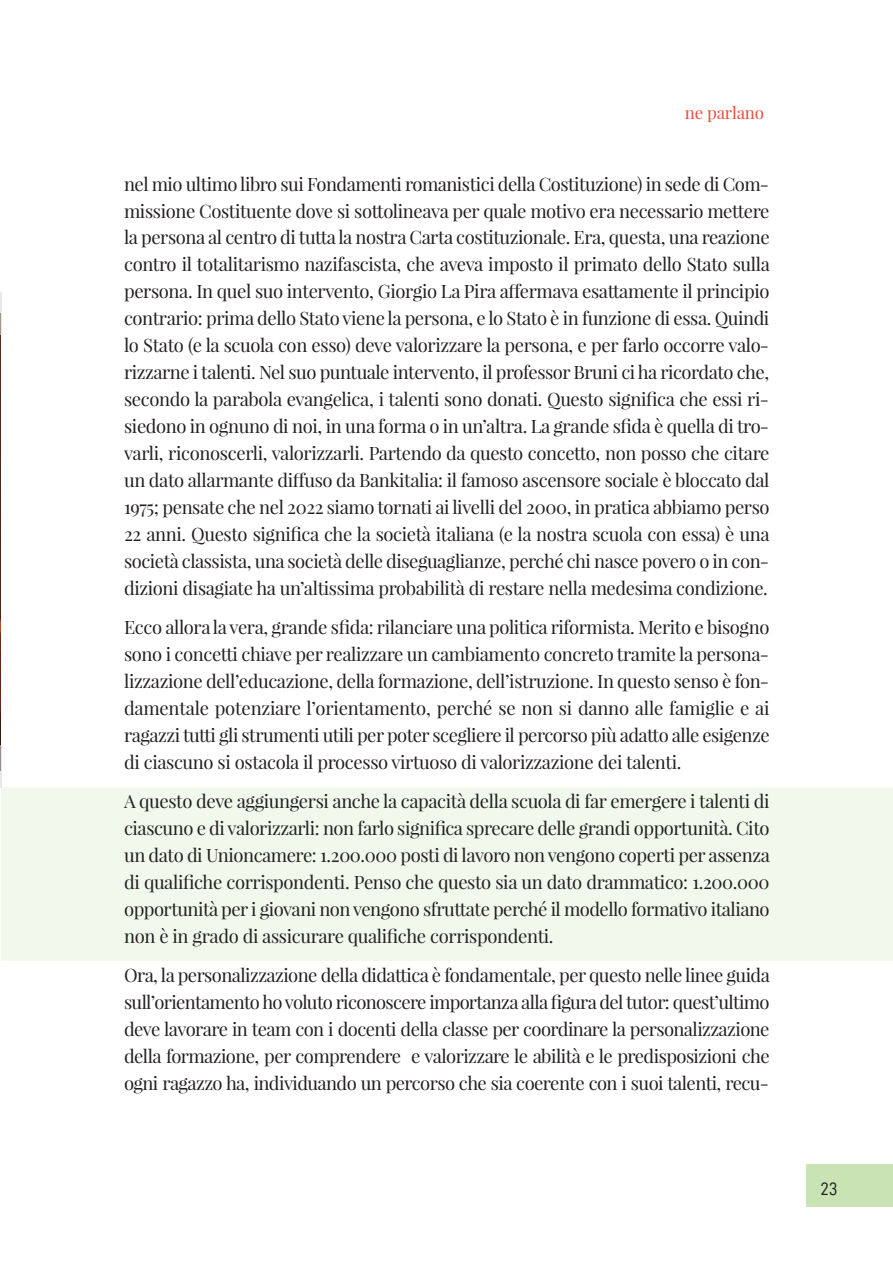
<style>
.page{position:relative;width:893px;height:1263px;background:#fff}
.page>*{position:absolute;margin:0;border:0;box-sizing:border-box;transform-origin:0 0}
.t1{font:18px/27px "Playfair Display";letter-spacing:-.02em;color:#231f20;text-align:justify}
.t2{font:18px "D DIN";color:#231f20}
.t3{font:16.5px "Playfair Display";letter-spacing:-.015em;color:#ef4b3d}
</style>
<div class="page">
<div style="left:1px;top:788px;width:892px;height:173px;background:#f1f8ec"></div>
<div style="left:807px;top:1165px;width:86px;height:42px;background:#c9e3b5"></div>
<img style="left:0;top:335px;width:1px;height:411px">
<hr style="left:0;top:746px;width:1px;height:42px;background:#d9dadc;opacity:.61">
<hr style="left:0;top:293px;width:1px;height:42px;background:#d9dadc;opacity:.61">
<p class="t3" style="left:685px;top:106px;width:81px">ne parlano</p>
<p class="t1" style="left:124px;top:171px;width:647px">nel mio ultimo libro sui Fondamenti romanistici della Costituzione) in sede di Com&shy;missione Costituente dove si sottolineava per quale motivo era necessario mettere la persona al centro di tutta la nostra Carta costituzionale. Era, questa, una reazione contro il totalitarismo nazifascista, che aveva imposto il primato dello Stato sulla persona. In quel suo intervento, Giorgio La Pira affermava esattamente il principio contrario: prima dello Stato viene la persona, e lo Stato è in funzione di essa. Quindi lo Stato (e la scuola con esso) deve valorizzare la persona, e per farlo occorre valo&shy;rizzarne i talenti. Nel suo puntuale intervento, il professor Bruni ci ha ricordato che, secondo la parabola evangelica, i talenti sono donati. Questo significa che essi ri&shy;siedono in ognuno di noi, in una forma o in un’altra. La grande sfida è quella di tro&shy;varli, riconoscerli, valorizzarli. Partendo da questo concetto, non posso che citare un dato allarmante diffuso da Bankitalia: il famoso ascensore sociale è bloccato dal 1975; pensate che nel 2022 siamo tornati ai livelli del 2000, in pratica abbiamo perso 22 anni. Questo significa che la società italiana (e la nostra scuola con essa) è una società classista, una società delle diseguaglianze, perché chi nasce povero o in con&shy;dizioni disagiate ha un’altissima probabilità di restare nella medesima condizione.</p>
<p class="t1" style="left:124px;top:615px;width:647px">Ecco allora la vera, grande sfida: rilanciare una politica riformista. Merito e bisogno sono i concetti chiave per realizzare un cambiamento concreto tramite la persona&shy;lizzazione dell’educazione, della formazione, dell’istruzione. In questo senso è fon&shy;damentale potenziare l’orientamento, perché se non si danno alle famiglie e ai ragazzi tutti gli strumenti utili per poter scegliere il percorso più adatto alle esigenze di ciascuno si ostacola il processo virtuoso di valorizzazione dei talenti.</p>
<p class="t1" style="left:124px;top:789px;width:647px">A questo deve aggiungersi anche la capacità della scuola di far emergere i talenti di ciascuno e di valorizzarli: non farlo significa sprecare delle grandi opportunità. Cito un dato di Unioncamere: 1.200.000 posti di lavoro non vengono coperti per assenza di qualifiche corrispondenti. Penso che questo sia un dato drammatico: 1.200.000 opportunità per i giovani non vengono sfruttate perché il modello formativo italiano non è in grado di assicurare qualifiche corrispondenti.</p>
<p class="t1" style="left:124px;top:963px;width:647px">Ora, la personalizzazione della didattica è fondamentale, per questo nelle linee guida sull’orientamento ho voluto riconoscere importanza alla figura del tutor: quest’ultimo deve lavorare in team con i docenti della classe per coordinare la personalizzazione della formazione, per comprendere e valorizzare le abilità e le predisposizioni che ogni ragazzo ha, individuando un percorso che sia coerente con i suoi talenti, recu-</p>
<p class="t2" style="left:820px;top:1180px;width:19px">23</p>
</div>
